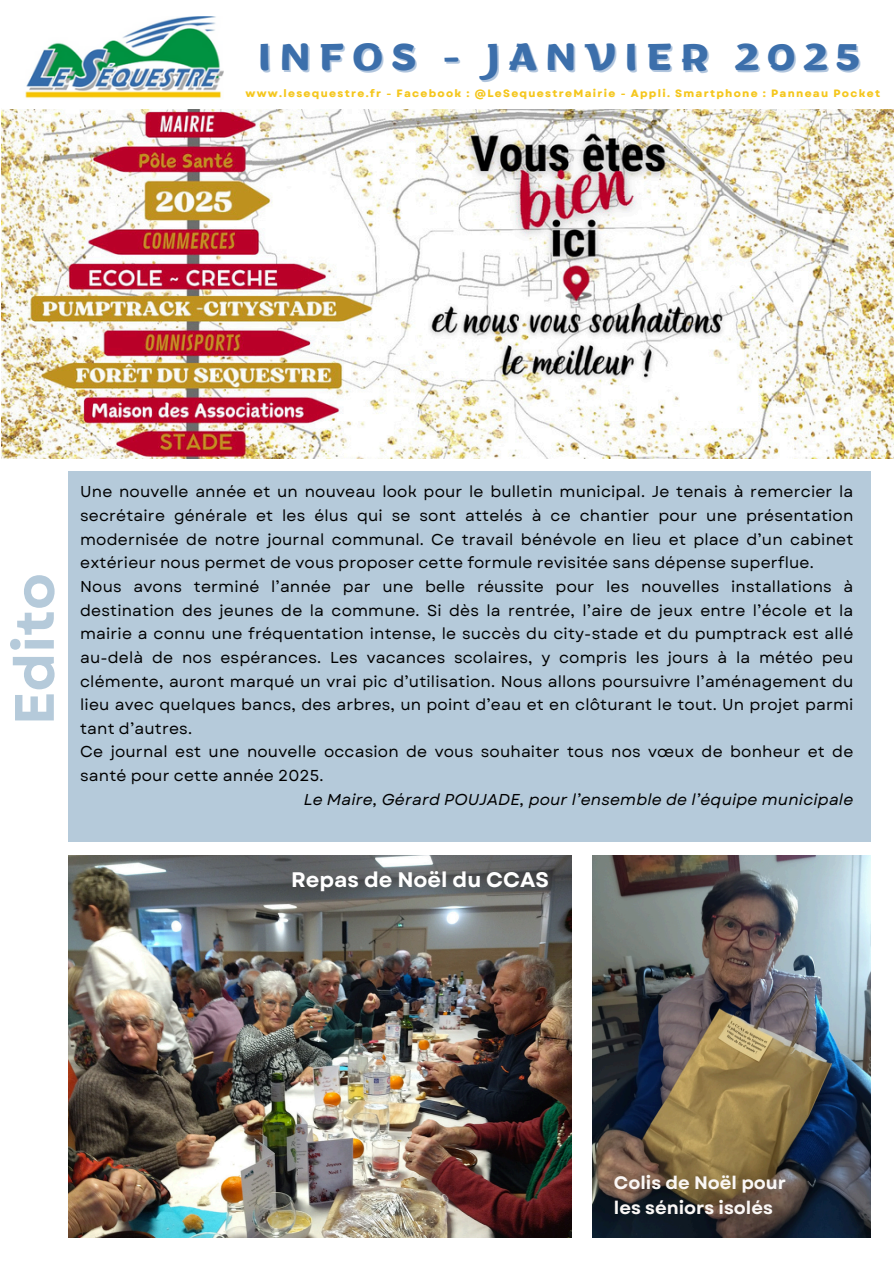
<style>
.page{position:relative;width:894px;height:1264px;background:#fff}
.page>*{position:absolute;margin:0;border:0;box-sizing:border-box;transform-origin:0 0}
.t1{font:700 55.35px "Garet";color:#b5cada}
.t2{font:700 37.5px "ZT Arturo";letter-spacing:.225em;color:#3c6fab}
.t3{font:700 21px "Garet";color:#fff}
.t4{font:700 18px/24.8px "Garet";color:#faf7f5}
.t5{font:15.75px "Garet";letter-spacing:.01em;color:#000}
.t6{font:italic 15.75px "Garet";letter-spacing:.01em;color:#000}
.t7{font:700 10.5px "Garet";letter-spacing:.14em;color:#f5c61a}
</style>
<div class="page">
<img style="left:1px;top:109px;width:891px;height:349px">
<div style="left:68px;top:471px;width:802px;height:371px;background:#b5cada"></div>
<img style="left:25px;top:17px;width:198px;height:81px">
<img style="left:68px;top:855px;width:503px;height:382px">
<img style="left:592px;top:855px;width:278px;height:382px">
<p class="t2" style="left:258px;top:43px;width:603px">INFOS - JANVIER 2025</p>
<h5 class="t7" style="left:245px;top:85px;width:137px">www.lesequestre.fr</h5>
<p class="t7" style="left:386px;top:85px;width:495px">- Facebook : @LeSequestreMairie - Appli. Smartphone : Panneau Pocket</p>
<p class="t1" style="left:-5px;top:725px;width:154px;rotate:-90deg">Edito</p>
<p class="t5" style="left:80px;top:480px;width:774px">Une nouvelle année et un nouveau look pour le bulletin municipal. Je tenais à remercier la</p>
<p class="t5" style="left:80px;top:504px;width:774px">secrétaire générale et les élus qui se sont attelés à ce chantier pour une présentation</p>
<p class="t5" style="left:80px;top:528px;width:774px">modernisée de notre journal communal. Ce travail bénévole en lieu et place d’un cabinet</p>
<p class="t5" style="left:80px;top:551px;width:735px">extérieur nous permet de vous proposer cette formule revisitée sans dépense superflue.</p>
<p class="t5" style="left:80px;top:575px;width:774px">Nous avons terminé l’année par une belle réussite pour les nouvelles installations à</p>
<p class="t5" style="left:80px;top:598px;width:774px">destination des jeunes de la commune. Si dès la rentrée, l’aire de jeux entre l’école et la</p>
<p class="t5" style="left:80px;top:622px;width:774px">mairie a connu une fréquentation intense, le succès du city-stade et du pumptrack est allé</p>
<p class="t5" style="left:80px;top:646px;width:774px">au-delà de nos espérances. Les vacances scolaires, y compris les jours à la météo peu</p>
<p class="t5" style="left:80px;top:669px;width:774px">clémente, auront marqué un vrai pic d’utilisation. Nous allons poursuivre l’aménagement du</p>
<p class="t5" style="left:80px;top:693px;width:774px">lieu avec quelques bancs, des arbres, un point d’eau et en clôturant le tout. Un projet parmi</p>
<p class="t5" style="left:80px;top:717px;width:113px">tant d’autres.</p>
<p class="t5" style="left:80px;top:740px;width:774px">Ce journal est une nouvelle occasion de vous souhaiter tous nos vœux de bonheur et de</p>
<p class="t5" style="left:80px;top:764px;width:245px">santé pour cette année 2025.</p>
<p class="t6" style="left:303px;top:787px;width:551px">Le Maire, Gérard POUJADE, pour l’ensemble de l’équipe municipale</p>
<p class="t3" style="left:291px;top:864px;width:259px">Repas de Noël du CCAS</p>
<h2 class="t4" style="left:613px;top:1170px;width:174px">Colis de Noël pour les séniors isolés</h2>
</div>
